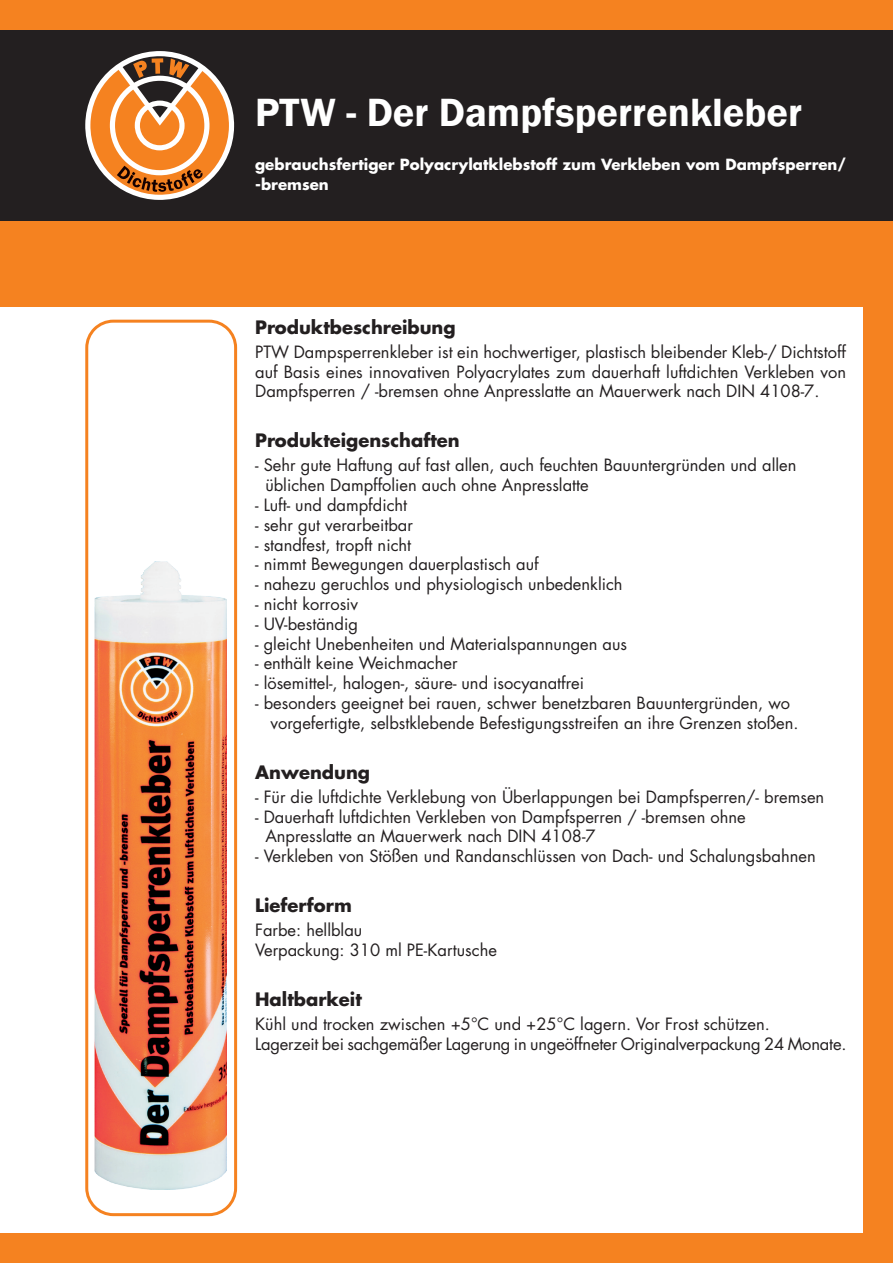
<style>
.page{position:relative;width:893px;height:1263px;background:#fff}
.page>*{position:absolute;margin:0;border:0;box-sizing:border-box;transform-origin:0 0}
.Titel_1{font:600 40.5px "Franklin Gothic";color:#fff}
.Punke{font:700 18px "Futura Std";color:#231f20}
.Fließtext{font:16.5px/19.8px "Futura Std";color:#231f20}
.t1{font:700 15px/20.7px "Futura Std";color:#fff}
</style>
<div class="page">
<div style="left:0;top:30px;width:893px;height:191px;background:#231f20"></div>
<div style="left:0;top:221px;width:893px;height:85px;background:#f58220"></div>
<div style="left:0;top:0;width:893px;height:30px;background:#f58220"></div>
<div style="left:0;top:1233px;width:893px;height:30px;background:#f58220"></div>
<div style="left:863px;top:276px;width:30px;height:987px;background:#f58220"></div>
<svg style="left:85px;top:320px;width:152px;height:896px"></svg>
<svg style="left:85px;top:51px;width:150px;height:149px"></svg>
<img style="left:94px;top:561px;width:133px;height:629px">
<p class="Titel_1" style="left:255px;top:88px;width:549px">PTW - Der Dampfsperrenkleber</p>
<p class="t1" style="left:255px;top:154px;width:593px">gebrauchsfertiger Polyacrylatklebstoff zum Verkleben vom Dampfsperren/ -bremsen</p>
<p class="Punke" style="left:255px;top:315px;width:202px">Produktbeschreibung</p>
<p class="Fließtext" style="left:255px;top:342px;width:593px;text-align:justify">PTW Dampsperrenkleber ist ein hochwertiger, plastisch bleibender Kleb-/ Dichtstoff auf Basis eines innovativen Polyacrylates zum dauerhaft luftdichten Verkleben von Dampfsperren / -bremsen ohne Anpresslatte an Mauerwerk nach DIN 4108-7.</p>
<p class="Punke" style="left:255px;top:429px;width:206px">Produkteigenschaften</p>
<p class="Fließtext" style="left:265px;top:456px;width:533px;text-indent:-10px">- Sehr gute Haftung auf fast allen, auch feuchten Bauuntergründen und allen üblichen Dampffolien auch ohne Anpresslatte</p>
<p class="Fließtext" style="left:255px;top:495px;width:154px">- Luft- und dampfdicht</p>
<p class="Fließtext" style="left:255px;top:515px;width:159px">- sehr gut verarbeitbar</p>
<p class="Fließtext" style="left:255px;top:535px;width:158px">- standfest, tropft nicht</p>
<p class="Fließtext" style="left:255px;top:555px;width:285px">- nimmt Bewegungen dauerplastisch auf</p>
<p class="Fließtext" style="left:255px;top:574px;width:369px">- nahezu geruchlos und physiologisch unbedenklich</p>
<p class="Fließtext" style="left:255px;top:594px;width:105px">- nicht korrosiv</p>
<p class="Fließtext" style="left:255px;top:614px;width:104px">- UV-beständig</p>
<p class="Fließtext" style="left:255px;top:634px;width:374px">- gleicht Unebenheiten und Materialspannungen aus</p>
<p class="Fließtext" style="left:255px;top:654px;width:204px">- enthält keine Weichmacher</p>
<p class="Fließtext" style="left:255px;top:673px;width:331px">- lösemittel-, halogen-, säure- und isocyanatfrei</p>
<p class="Fließtext" style="left:270px;top:693px;width:530px;text-indent:-15px">- besonders geeignet bei rauen, schwer benetzbaren Bauuntergründen, wo vorgefertigte, selbstklebende Befestigungsstreifen an ihre Grenzen stoßen.</p>
<p class="Punke" style="left:255px;top:760px;width:116px">Anwendung</p>
<p class="Fließtext" style="left:255px;top:787px;width:571px">- Für die luftdichte Verklebung von Überlappungen bei Dampfsperren/- bremsen</p>
<p class="Fließtext" style="left:255px;top:807px;width:492px">- Dauerhaft luftdichten Verkleben von Dampfsperren / -bremsen ohne</p>
<p class="Fließtext" style="left:265px;top:827px;width:332px">Anpresslatte an Mauerwerk nach DIN 4108-7</p>
<p class="Fließtext" style="left:255px;top:846px;width:562px">- Verkleben von Stößen und Randanschlüssen von Dach- und Schalungsbahnen</p>
<p class="Punke" style="left:255px;top:893px;width:98px">Lieferform</p>
<p class="Fließtext" style="left:255px;top:920px;width:109px">Farbe: hellblau</p>
<p class="Fließtext" style="left:255px;top:940px;width:243px">Verpackung: 310 ml PE-Kartusche</p>
<p class="Punke" style="left:255px;top:987px;width:108px">Haltbarkeit</p>
<p class="Fließtext" style="left:255px;top:1014px;width:516px">Kühl und trocken zwischen +5°C und +25°C lagern. Vor Frost schützen.</p>
<p class="Fließtext" style="left:255px;top:1034px;width:593px">Lagerzeit bei sachgemäßer Lagerung in ungeöffneter Originalverpackung 24 Monate.</p>
</div>
